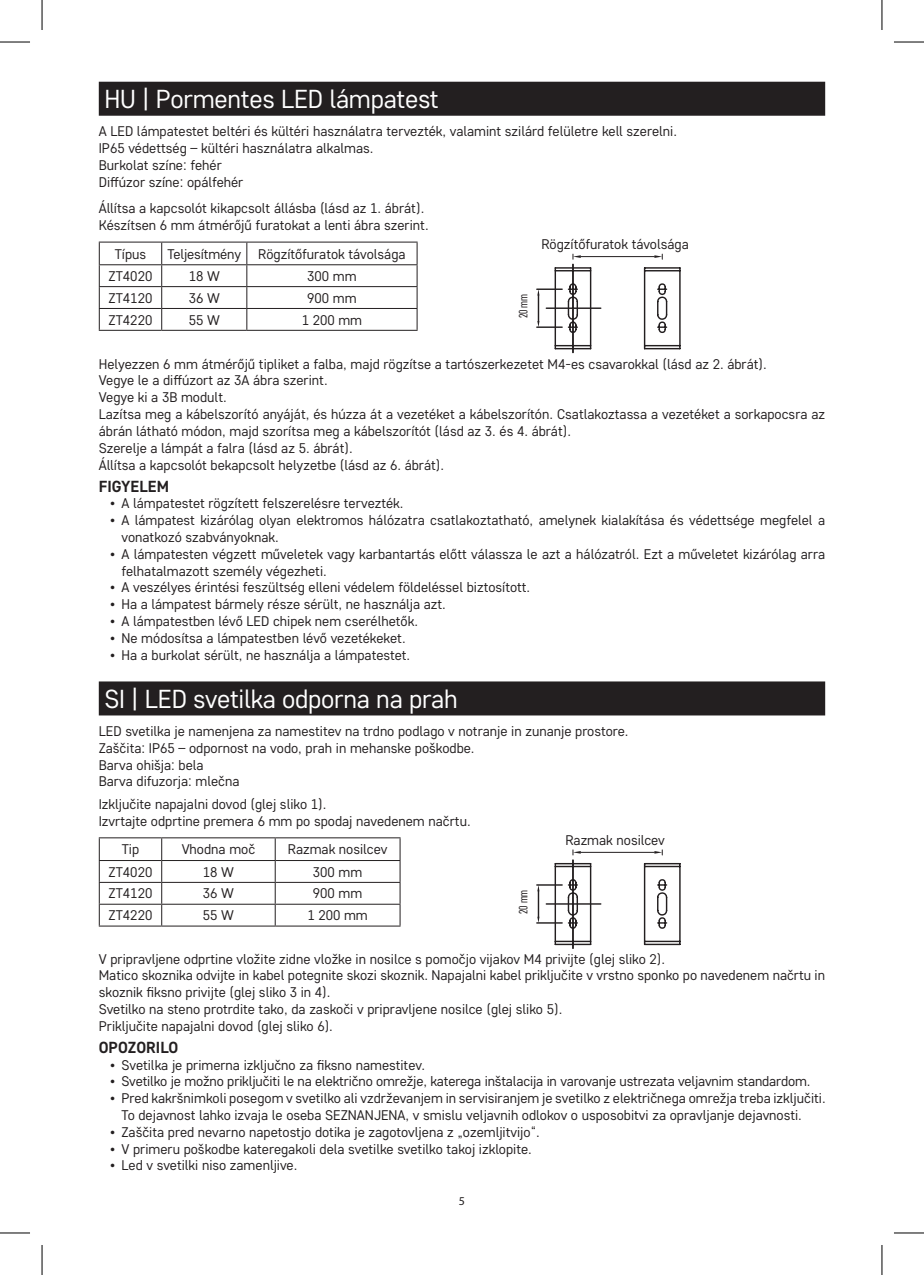
<style>
.page{position:relative;width:924px;height:1275px;background:#fff}
.page>*{position:absolute;margin:0;border:0;box-sizing:border-box;transform-origin:0 0}
.t1{font:26px "Core Sans D35";letter-spacing:-.01em;color:#fff}
.t2{font:700 16px "Core Sans D55";color:#231f20}
.t3{font:14px/16.8px "Core Sans D35";color:#231f20}
.t4{font:12px "Core Sans D37 Cn";letter-spacing:-.01em;color:#231f20}
.t5{font:12px "Myriad Pro";color:#231f20}
</style>
<div class="page">
<div style="left:99px;top:82px;width:725px;height:34px;background:#231f20"></div>
<hr style="left:99px;top:264px;width:63px;height:1px;background:#231f20">
<hr style="left:99px;top:308px;width:63px;height:1px;background:#231f20">
<hr style="left:99px;top:330px;width:63px;height:1px;background:#231f20">
<hr style="left:162px;top:330px;width:85px;height:1px;background:#231f20">
<hr style="left:99px;top:242px;width:63px;height:1px;background:#231f20">
<hr style="left:162px;top:242px;width:85px;height:1px;background:#231f20">
<hr style="left:247px;top:242px;width:170px;height:1px;background:#231f20">
<hr style="left:99px;top:286px;width:63px;height:1px;background:#231f20">
<svg style="left:99px;top:243px;width:1px;height:87px"></svg>
<hr style="left:162px;top:264px;width:85px;height:1px;background:#231f20">
<hr style="left:162px;top:286px;width:85px;height:1px;background:#231f20">
<svg style="left:161px;top:243px;width:1px;height:87px"></svg>
<hr style="left:162px;top:308px;width:85px;height:1px;background:#231f20">
<hr style="left:247px;top:264px;width:170px;height:1px;background:#231f20">
<hr style="left:247px;top:308px;width:170px;height:1px;background:#231f20">
<hr style="left:247px;top:286px;width:170px;height:1px;background:#231f20">
<svg style="left:246px;top:243px;width:1px;height:87px"></svg>
<svg style="left:416px;top:243px;width:1px;height:87px"></svg>
<hr style="left:247px;top:330px;width:170px;height:1px;background:#231f20">
<svg style="left:554px;top:254px;width:127px;height:100px"></svg>
<hr style="left:537px;top:295px;width:2px;height:26px;background:#231f20">
<hr style="left:536px;top:326px;width:26px;height:2px;background:#231f20">
<hr style="left:536px;top:288px;width:26px;height:2px;background:#231f20">
<hr style="left:546px;top:307px;width:54px;height:2px;background:#231f20">
<hr style="left:572px;top:264px;width:1px;height:88px;background:#231f20">
<div style="left:99px;top:681px;width:725px;height:34px;background:#231f20"></div>
<hr style="left:99px;top:860px;width:63px;height:1px;background:#231f20">
<hr style="left:99px;top:903px;width:63px;height:1px;background:#231f20">
<hr style="left:99px;top:925px;width:63px;height:1px;background:#231f20">
<hr style="left:162px;top:925px;width:113px;height:1px;background:#231f20">
<hr style="left:99px;top:837px;width:63px;height:1px;background:#231f20">
<hr style="left:162px;top:837px;width:113px;height:1px;background:#231f20">
<hr style="left:275px;top:837px;width:125px;height:1px;background:#231f20">
<hr style="left:99px;top:882px;width:63px;height:1px;background:#231f20">
<svg style="left:99px;top:838px;width:1px;height:87px"></svg>
<hr style="left:162px;top:860px;width:113px;height:1px;background:#231f20">
<hr style="left:162px;top:882px;width:113px;height:1px;background:#231f20">
<svg style="left:161px;top:838px;width:1px;height:87px"></svg>
<hr style="left:162px;top:903px;width:113px;height:1px;background:#231f20">
<hr style="left:275px;top:860px;width:125px;height:1px;background:#231f20">
<hr style="left:275px;top:903px;width:125px;height:1px;background:#231f20">
<hr style="left:275px;top:882px;width:125px;height:1px;background:#231f20">
<svg style="left:274px;top:838px;width:1px;height:87px"></svg>
<svg style="left:399px;top:838px;width:1px;height:87px"></svg>
<hr style="left:275px;top:925px;width:125px;height:1px;background:#231f20">
<svg style="left:536px;top:850px;width:145px;height:99px"></svg>
<hr style="left:546px;top:903px;width:54px;height:1px;background:#231f20">
<hr style="left:572px;top:860px;width:1px;height:88px;background:#231f20">
<hr style="left:0;top:42px;width:30px;height:1px;background:#000">
<hr style="left:893px;top:42px;width:30px;height:1px;background:#000">
<hr style="left:0;top:1232px;width:30px;height:1px;background:#000">
<hr style="left:893px;top:1232px;width:30px;height:1px;background:#000">
<hr style="left:42px;top:0;width:1px;height:30px;background:#000">
<hr style="left:42px;top:1245px;width:1px;height:30px;background:#000">
<hr style="left:881px;top:0;width:1px;height:30px;background:#000">
<hr style="left:881px;top:1245px;width:1px;height:30px;background:#000">
<h1 class="t1" style="left:104px;top:82px;width:336px">HU | Pormentes LED lámpatest</h1>
<p class="t3" style="left:99px;top:122px;width:579px">A LED lámpatestet beltéri és kültéri használatra tervezték, valamint szilárd felületre kell szerelni.<br>IP65 védettség – kültéri használatra alkalmas.<br>Burkolat színe: fehér<br>Diffúzor színe: opálfehér</p>
<p class="t3" style="left:99px;top:200px;width:331px">Állítsa a kapcsolót kikapcsolt állásba (lásd az 1. ábrát).<br>Készítsen 6 mm átmérőjű furatokat a lenti ábra szerint.</p>
<p class="t3" style="left:115px;top:245px;width:33px">Típus</p>
<p class="t3" style="left:167px;top:245px;width:239px">Teljesítmény Rögzítőfuratok távolsága</p>
<p class="t3" style="left:109px;top:267px;width:45px">ZT4020</p>
<p class="t3" style="left:189px;top:267px;width:33px">18 W</p>
<p class="t3" style="left:307px;top:267px;width:51px">300 mm</p>
<p class="t3" style="left:109px;top:289px;width:45px">ZT4120</p>
<p class="t3" style="left:189px;top:289px;width:33px">36 W</p>
<p class="t3" style="left:307px;top:289px;width:51px">900 mm</p>
<p class="t3" style="left:109px;top:311px;width:45px">ZT4220</p>
<p class="t3" style="left:189px;top:311px;width:33px">55 W</p>
<p class="t3" style="left:301px;top:311px;width:62px">1 200 mm</p>
<p class="t3" style="left:541px;top:235px;width:149px">Rögzítőfuratok távolsága</p>
<p class="t4" style="left:515px;top:318px;width:26px;rotate:-90deg">20 mm</p>
<p class="t3" style="left:99px;top:355px;width:727px">Helyezzen 6 mm átmérőjű tipliket a falba, majd rögzítse a tartószerkezetet M4-es csavarokkal (lásd az 2. ábrát).<br>Vegye le a diffúzort az 3A ábra szerint.<br>Vegye ki a 3B modult.<br>Lazítsa meg a kábelszorító anyáját, és húzza át a vezetéket a kábelszorítón. Csatlakoztassa a vezetéket a sorkapocsra az ábrán látható módon, majd szorítsa meg a kábelszorítót (lásd az 3. és 4. ábrát).<br>Szerelje a lámpát a falra (lásd az 5. ábrát).<br>Állítsa a kapcsolót bekapcsolt helyzetbe (lásd az 6. ábrát).</p>
<p class="t2" style="left:99px;top:475px;width:72px">FIGYELEM</p>
<p class="t3" style="left:110px;top:494px;width:295px">• A lámpatestet rögzített felszerelésre tervezték.</p>
<p class="t3" style="left:121px;top:511px;width:704px;text-indent:-11px">• A lámpatest kizárólag olyan elektromos hálózatra csatlakoztatható, amelynek kialakítása és védettsége megfelel a vonatkozó szabványoknak.</p>
<p class="t3" style="left:121px;top:545px;width:705px;text-indent:-11px">• A lámpatesten végzett műveletek vagy karbantartás előtt válassza le azt a hálózatról. Ezt a műveletet kizárólag arra felhatalmazott személy végezheti.</p>
<p class="t3" style="left:110px;top:578px;width:421px">• A veszélyes érintési feszültség elleni védelem földeléssel biztosított.</p>
<p class="t3" style="left:110px;top:595px;width:337px">• Ha a lámpatest bármely része sérült, ne használja azt.</p>
<p class="t3" style="left:110px;top:612px;width:309px">• A lámpatestben lévő LED chipek nem cserélhetők.</p>
<p class="t3" style="left:110px;top:629px;width:297px">• Ne módosítsa a lámpatestben lévő vezetékeket.</p>
<p class="t3" style="left:110px;top:646px;width:301px">• Ha a burkolat sérült, ne használja a lámpatestet.</p>
<h1 class="t1" style="left:104px;top:682px;width:354px">SI | LED svetilka odporna na prah</h1>
<p class="t3" style="left:99px;top:722px;width:531px">LED svetilka je namenjena za namestitev na trdno podlago v notranje in zunanje prostore.<br>Zaščita: IP65 – odpornost na vodo, prah in mehanske poškodbe.<br>Barva ohišja: bela<br>Barva difuzorja: mlečna</p>
<p class="t3" style="left:99px;top:795px;width:373px">Izključite napajalni dovod (glej sliko 1).<br>Izvrtajte odprtine premera 6 mm po spodaj navedenem načrtu.</p>
<p class="t3" style="left:122px;top:840px;width:19px">Tip</p>
<p class="t3" style="left:181px;top:840px;width:75px">Vhodna moč</p>
<p class="t3" style="left:288px;top:840px;width:101px">Razmak nosilcev</p>
<p class="t3" style="left:109px;top:863px;width:45px">ZT4020</p>
<p class="t3" style="left:203px;top:863px;width:33px">18 W</p>
<p class="t3" style="left:313px;top:863px;width:51px">300 mm</p>
<p class="t3" style="left:109px;top:884px;width:45px">ZT4120</p>
<p class="t3" style="left:203px;top:884px;width:33px">36 W</p>
<p class="t3" style="left:313px;top:884px;width:51px">900 mm</p>
<p class="t3" style="left:109px;top:906px;width:45px">ZT4220</p>
<p class="t3" style="left:203px;top:906px;width:33px">55 W</p>
<p class="t3" style="left:307px;top:906px;width:62px">1 200 mm</p>
<p class="t3" style="left:565px;top:831px;width:101px">Razmak nosilcev</p>
<p class="t4" style="left:515px;top:914px;width:26px;rotate:-90deg">20 mm</p>
<p class="t3" style="left:99px;top:949px;width:727px">V pripravljene odprtine vložite zidne vložke in nosilce s pomočjo vijakov M4 privijte (glej sliko 2).<br>Matico skoznika odvijte in kabel potegnite skozi skoznik. Napajalni kabel priključite v vrstno sponko po navedenem načrtu in skoznik fiksno privijte (glej sliko 3 in 4).<br>Svetilko na steno protrdite tako, da zaskoči v pripravljene nosilce (glej sliko 5).<br>Priključite napajalni dovod (glej sliko 6).</p>
<p class="t2" style="left:99px;top:1036px;width:81px">OPOZORILO</p>
<p class="t3" style="left:110px;top:1056px;width:316px">• Svetilka je primerna izključno za fiksno namestitev.</p>
<p class="t3" style="left:110px;top:1072px;width:701px">• Svetilko je možno priključiti le na električno omrežje, katerega inštalacija in varovanje ustrezata veljavnim standardom.</p>
<p class="t3" style="left:121px;top:1089px;width:705px;text-indent:-11px">• Pred kakršnimkoli posegom v svetilko ali vzdrževanjem in servisiranjem je svetilko z električnega omrežja treba izključiti.<br>To dejavnost lahko izvaja le oseba SEZNANJENA, v smislu veljavnih odlokov o usposobitvi za opravljanje dejavnosti.</p>
<p class="t3" style="left:110px;top:1123px;width:431px">• Zaščita pred nevarno napetostjo dotika je zagotovljena z „ozemljitvijo“.</p>
<p class="t3" style="left:110px;top:1140px;width:423px">• V primeru poškodbe kateregakoli dela svetilke svetilko takoj izklopite.</p>
<p class="t3" style="left:110px;top:1156px;width:189px">• Led v svetilki niso zamenljive.</p>
<p class="t5" style="left:458px;top:1193px;width:8px">5</p>
</div>
